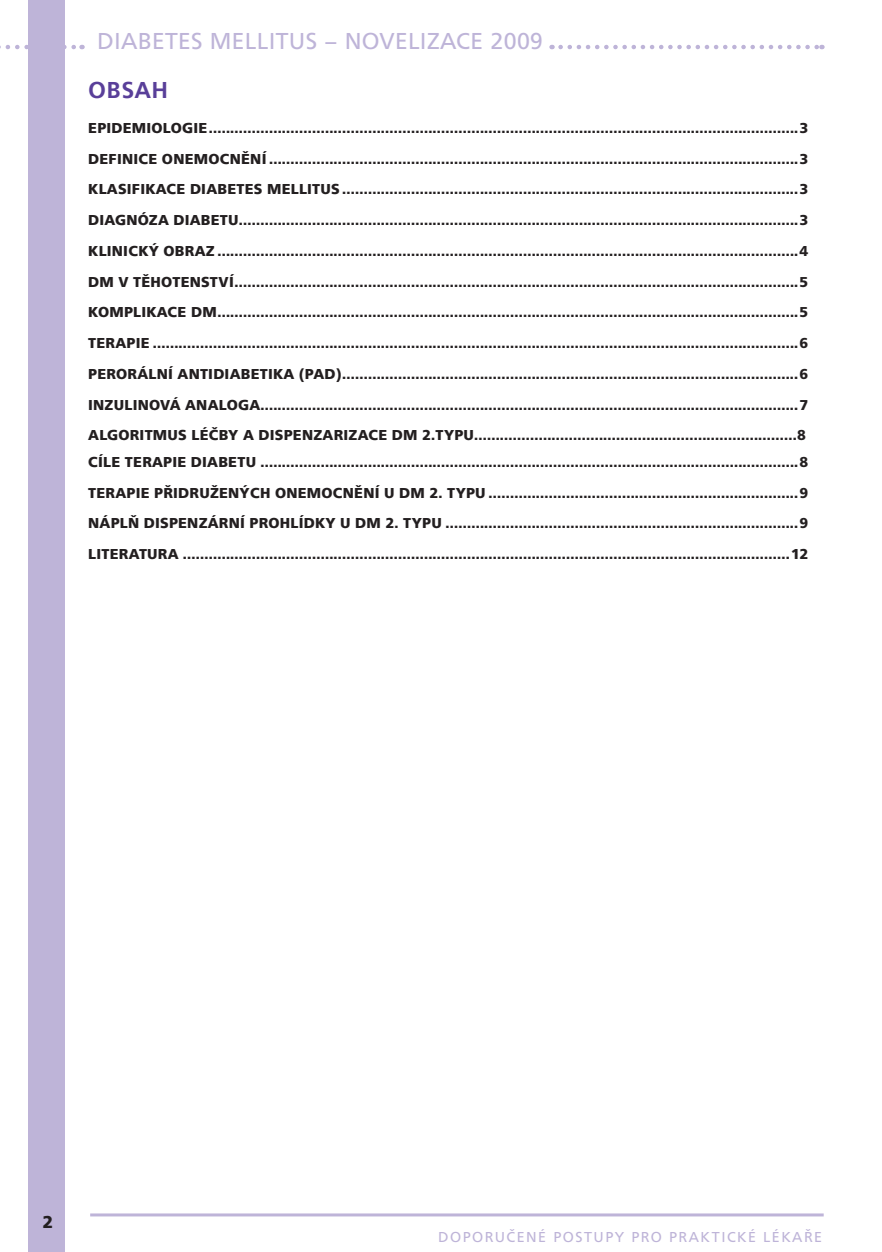
<style>
.page{position:relative;width:882px;height:1252px;background:#fff}
.page>*{position:absolute;margin:0;border:0;box-sizing:border-box;transform-origin:0 0}
.t1{font:24px "Frutus TEE";letter-spacing:.015em;color:#beb4d8}
.t2{font:500 24px "Frutus TEE";letter-spacing:.015em;color:#593f99}
.t3{font:700 15px/30.8px "Frutus TEE";letter-spacing:.015em;color:#231f20;text-align:justify}
.t4{font:15px "Frutus TEE";letter-spacing:.1em;color:#beb4d8}
</style>
<div class="page">
<svg style="left:561px;top:45px;width:261px;height:4px"></svg>
<hr style="left:90px;top:1213px;width:734px;height:3px;background:#beb4d8">
<svg style="left:0;top:45px;width:83px;height:4px"></svg>
<div style="left:29px;top:0;width:36px;height:1252px;background:#beb4d8"></div>
<h1 class="t1" style="left:97px;top:28px;width:447px">DIABETES MELLITUS – NOVELIZACE 2009</h1>
<h1 class="t2" style="left:88px;top:76px;width:81px">OBSAH</h1>
<p class="t3" style="left:88px;top:112px;width:722px">EPIDEMIOLOGIE.........................................................................................................................................3<br>DEFINICE ONEMOCNĚNÍ ...........................................................................................................................3<br>KLASIFIKACE DIABETES MELLITUS ..........................................................................................................3<br>DIAGNÓZA DIABETU..................................................................................................................................3<br>KLINICKÝ OBRAZ .......................................................................................................................................4<br>DM V TĚHOTENSTVÍ...................................................................................................................................5<br>KOMPLIKACE DM .......................................................................................................................................5<br>TERAPIE ......................................................................................................................................................6<br>PERORÁLNÍ ANTIDIABETIKA (PAD</p>
<p class="t3" style="left:88px;top:358px;width:721px;text-indent:248px">)..........................................................................................................6<br>INZULINOVÁ ANALOGA.............................................................................................................................7<br>ALGORITMUS LÉČBY A DISPENZARIZACE DM 2.TYPU...........................................................................8</p>
<p class="t3" style="left:88px;top:447px;width:722px">CÍLE TERAPIE DIABETU .............................................................................................................................8<br>TERAPIE PŘIDRUŽENÝCH ONEMOCNĚNÍ U DM 2. TYPU ........................................................................9<br>NÁPLŇ DISPENZÁRNÍ PROHLÍDKY U DM 2. TYPU ..................................................................................9<br>LITERATURA .............................................................................................................................................12</p>
<p class="t4" style="left:438px;top:1228px;width:385px">DOPORUČENÉ POSTUPY PRO PRAKTICKÉ LÉKAŘE</p>
</div>
